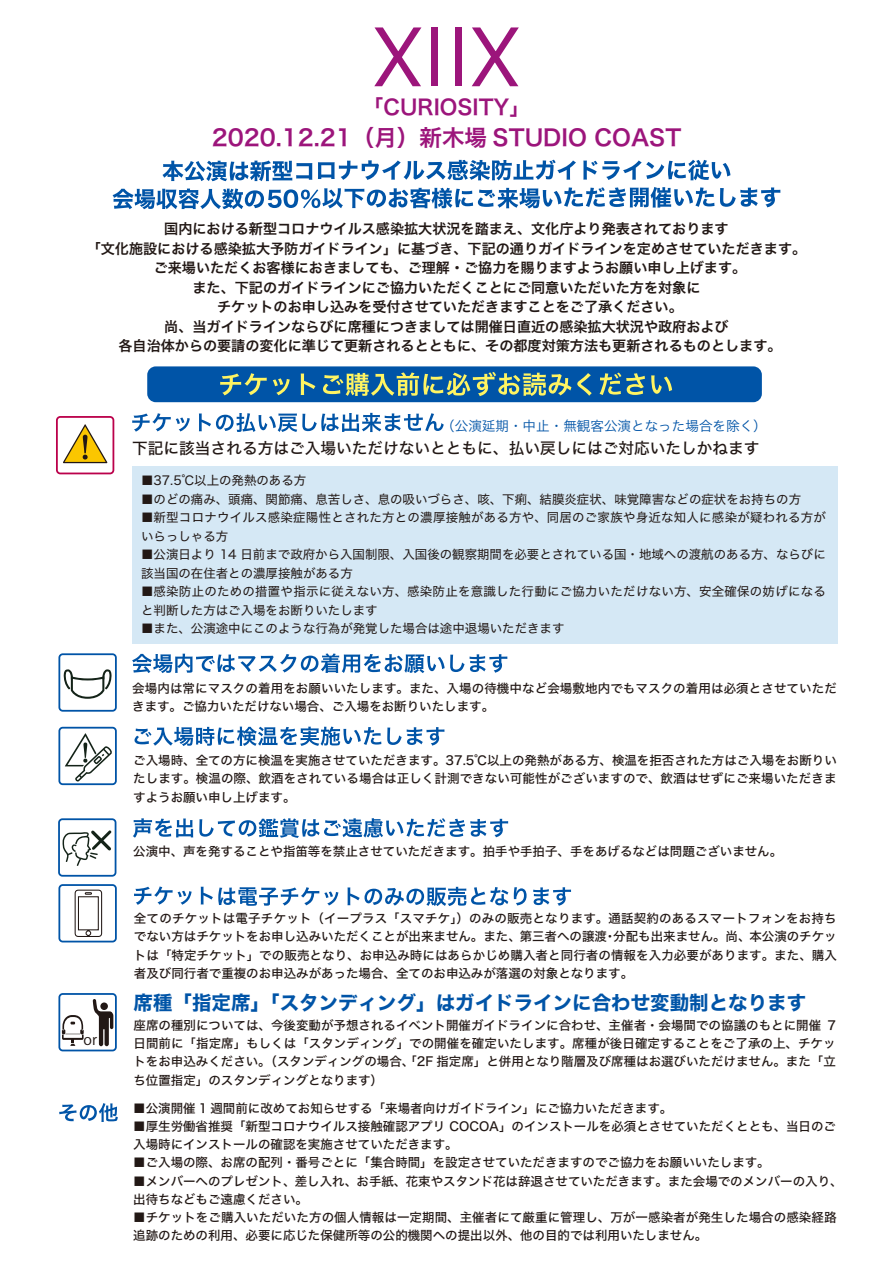
<style>
.page{position:relative;width:893px;height:1263px;background:#fff}
.page>*{position:absolute;margin:0;border:0;box-sizing:border-box;transform-origin:0 0}
.t1{font:81px "Galvji";color:#9c157b}
.t2{font:22.5px "Hiragino Sans W6";color:#9c157b}
.t3{font:21px "Hiragino Sans W6";color:#9c157b}
.t4{font:19.5px "Hiragino Sans W7";color:#0054a7}
.t5{font:15.75px "Hiragino Sans W5";color:#221815}
.t6{font:14.4px "Koz Go Pr 6 N";color:#221815}
.t7{font:14.1px/19.5px "Hiragino Sans W6";color:#221815;text-align:center}
.t8{font:13.5px "Hiragino Sans W3";color:#0054a7}
.t9{font:12.45px/18.1px "Hiragino Sans W5";color:#221815}
.t10{font:12.45px/18.5px "Hiragino Sans W4";color:#221815}
.t11{font:12.45px/18.5px "Hiragino Sans W4";letter-spacing:.02em;color:#221815}
</style>
<div class="page">
<div style="left:56px;top:416px;width:58px;height:58px;border:2px solid #bb014b;border-radius:3px"></div>
<svg style="left:63px;top:424px;width:44px;height:39px"></svg>
<svg style="left:132px;top:413px;width:58px;height:19px"></svg>
<svg style="left:199px;top:413px;width:245px;height:19px"></svg>
<div style="left:147px;top:366px;width:615px;height:36px;background:#0054a7;border-radius:9px"></div>
<svg style="left:220px;top:373px;width:47px;height:22px"></svg>
<svg style="left:273px;top:378px;width:17px;height:17px"></svg>
<svg style="left:301px;top:374px;width:14px;height:21px"></svg>
<svg style="left:323px;top:372px;width:248px;height:24px"></svg>
<svg style="left:577px;top:373px;width:15px;height:23px"></svg>
<svg style="left:600px;top:373px;width:45px;height:22px"></svg>
<svg style="left:651px;top:375px;width:21px;height:19px"></svg>
<div style="left:132px;top:466px;width:706px;height:178px;background:#d5e8f5"></div>
<div style="left:58px;top:653px;width:59px;height:59px;border:2px solid #0054a7;border-radius:3px"></div>
<svg style="left:63px;top:669px;width:49px;height:30px"></svg>
<svg style="left:132px;top:653px;width:375px;height:20px"></svg>
<div style="left:58px;top:727px;width:59px;height:58px;border:2px solid #0054a7;border-radius:3px"></div>
<svg style="left:65px;top:733px;width:47px;height:48px"></svg>
<svg style="left:135px;top:727px;width:246px;height:19px"></svg>
<svg style="left:387px;top:727px;width:57px;height:19px"></svg>
<svg style="left:133px;top:818px;width:60px;height:20px"></svg>
<svg style="left:199px;top:818px;width:309px;height:20px"></svg>
<svg style="left:74px;top:889px;width:29px;height:48px"></svg>
<div style="left:58px;top:884px;width:59px;height:58px;border:2px solid #0054a7;border-radius:3px"></div>
<svg style="left:134px;top:886px;width:58px;height:19px"></svg>
<svg style="left:201px;top:887px;width:137px;height:19px"></svg>
<svg style="left:347px;top:887px;width:161px;height:19px"></svg>
<svg style="left:514px;top:887px;width:13px;height:18px"></svg>
<svg style="left:533px;top:887px;width:38px;height:19px"></svg>
<svg style="left:59px;top:1103px;width:59px;height:19px"></svg>
<div style="left:58px;top:818px;width:58px;height:59px;border:2px solid #0054a7;border-radius:3px"></div>
<svg style="left:62px;top:830px;width:50px;height:36px"></svg>
<svg style="left:162px;top:161px;width:150px;height:20px"></svg>
<svg style="left:318px;top:160px;width:258px;height:20px"></svg>
<svg style="left:583px;top:160px;width:147px;height:20px"></svg>
<svg style="left:113px;top:187px;width:601px;height:22px"></svg>
<svg style="left:720px;top:187px;width:60px;height:20px"></svg>
<svg style="left:62px;top:1015px;width:22px;height:31px"></svg>
<svg style="left:93px;top:999px;width:20px;height:47px"></svg>
<div style="left:58px;top:993px;width:59px;height:58px;border:2px solid #0054a7;border-radius:3px"></div>
<h1 class="t1" style="left:373px;top:11px;width:149px">XIIX</h1>
<h3 class="t3" style="left:362px;top:88px;width:170px">「CURIOSITY」</h3>
<h2 class="t2" style="left:212px;top:117px;width:471px">2020.12.21（月）新木場 STUDIO COAST</h2>
<p class="t7" style="left:87px;top:218px;width:721px">国内における新型コロナウイルス感染拡大状況を踏まえ、文化庁より発表されております<br>「文化施設における感染拡大予防ガイドライン」に基づき、下記の通りガイドラインを定めさせていただきます。ご来場いただくお客様におきましても、ご理解・ご協力を賜りますようお願い申し上げます。<br>また、下記のガイドラインにご協力いただくことにご同意いただいた方を対象に<br>チケットのお申し込みを受付させていただきますことをご了承ください。<br>尚、当ガイドラインならびに席種につきましては開催日直近の感染拡大状況や政府および<br>各自治体からの要請の変化に準じて更新されるとともに、その都度対策方法も更新されるものとします。</p>
<p class="t8" style="left:441px;top:414px;width:327px">（公演延期・中止・無観客公演となった場合を除く）</p>
<p class="t5" style="left:132px;top:434px;width:629px">下記に該当される方はご入場いただけないとともに、払い戻しにはご対応いたしかねます</p>
<p class="t10" style="left:141px;top:471px;width:167px">■37.5℃以上の発熱のある方</p>
<p class="t10" style="left:141px;top:489px;width:661px">■のどの痛み、頭痛、関節痛、息苦しさ、息の吸いづらさ、咳、下痢、結膜炎症状、味覚障害などの症状をお持ちの方</p>
<p class="t11" style="left:141px;top:507px;width:686px">■新型コロナウイルス感染症陽性とされた方との濃厚接触がある方や、同居のご家族や身近な知人に感染が疑われる方がいらっしゃる方</p>
<p class="t10" style="left:141px;top:544px;width:686px">■公演日より 14 日前まで政府から入国制限、入国後の観察期間を必要とされている国・地域への渡航のある方、ならびに該当国の在住者との濃厚接触がある方</p>
<p class="t11" style="left:141px;top:581px;width:686px">■感染防止のための措置や指示に従えない方、感染防止を意識した行動にご協力いただけない方、安全確保の妨げになると判断した方はご入場をお断りいたします</p>
<p class="t10" style="left:141px;top:618px;width:425px">■また、公演途中にこのような行為が発覚した場合は途中退場いただきます</p>
<p class="t9" style="left:132px;top:678px;width:706px">会場内は常にマスクの着用をお願いいたします。また、入場の待機中など会場敷地内でもマスクの着用は必須とさせていただきます。ご協力いただけない場合、ご入場をお断りいたします。</p>
<p class="t9" style="left:133px;top:751px;width:705px;text-align:justify">ご入場時、全ての方に検温を実施させていただきます。37.5℃以上の発熱がある方、検温を拒否された方はご入場をお断りいたします。検温の際、飲酒をされている場合は正しく計測できない可能性がございますので、飲酒はせずにご来場いただきますようお願い申し上げます。</p>
<p class="t9" style="left:133px;top:841px;width:650px">公演中、声を発することや指笛等を禁止させていただきます。拍手や手拍子、手をあげるなどは問題ございません。</p>
<p class="t9" style="left:134px;top:909px;width:704px;text-align:justify">全てのチケットは電子チケット（イープラス「スマチケ」）のみの販売となります。通話契約のあるスマートフォンをお持ちでない方はチケットをお申し込みいただくことが出来ません。また、第三者への譲渡・分配も出来ません。尚、本公演のチケットは「特定チケット」での販売となり、お申込み時にはあらかじめ購入者と同行者の情報を入力必要があります。また、購入者及び同行者で重複のお申込みがあった場合、全てのお申込みが落選の対象となります。</p>
<p class="t6" style="left:84px;top:1031px;width:15px">or</p>
<h3 class="t4" style="left:133px;top:987px;width:674px">席種「指定席」「スタンディング」はガイドラインに合わせ変動制となります</h3>
<p class="t9" style="left:133px;top:1015px;width:704px;text-align:justify">座席の種別については、今後変動が予想されるイベント開催ガイドラインに合わせ、主催者・会場間での協議のもとに開催 7日間前に「指定席」もしくは「スタンディング」での開催を確定いたします。席種が後日確定することをご了承の上、チケットをお申込みください。（スタンディングの場合、「2F 指定席」と併用となり階層及び席種はお選びいただけません。また「立ち位置指定」のスタンディングとなります）</p>
<p class="t9" style="left:133px;top:1098px;width:541px">■公演開催 1 週間前に改めてお知らせする「来場者向けガイドライン」にご協力いただきます。</p>
<p class="t9" style="left:133px;top:1116px;width:704px">■厚生労働省推奨「新型コロナウイルス接触確認アプリ COCOA」のインストールを必須とさせていただくととも、当日のご入場時にインストールの確認を実施させていただきます。</p>
<p class="t9" style="left:133px;top:1153px;width:638px">■ご入場の際、お席の配列・番号ごとに「集合時間」を設定させていただきますのでご協力をお願いいたします。</p>
<p class="t9" style="left:133px;top:1171px;width:711px">■メンバーへのプレゼント、差し入れ、お手紙、花束やスタンド花は辞退させていただきます。また会場でのメンバーの入り、出待ちなどもご遠慮ください。</p>
<p class="t9" style="left:133px;top:1207px;width:705px">■チケットをご購入いただいた方の個人情報は一定期間、主催者にて厳重に管理し、万が一感染者が発生した場合の感染経路追跡のための利用、必要に応じた保健所等の公的機関への提出以外、他の目的では利用いたしません。</p>
</div>
